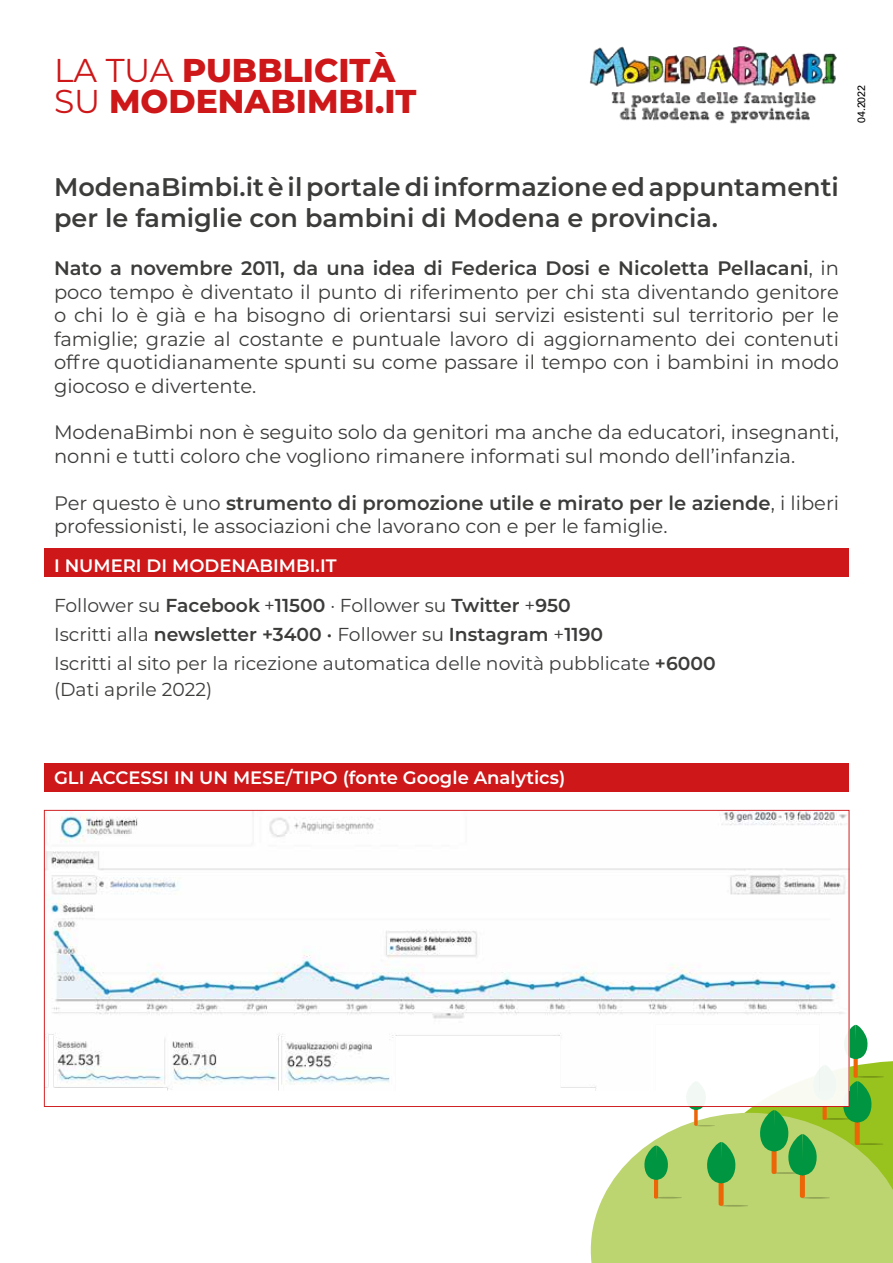
<style>
.page{position:relative;width:893px;height:1263px;background:#fff}
.page>*{position:absolute;margin:0;border:0;box-sizing:border-box;transform-origin:0 0}
.t1{font:800 33px/30.6px "Montserrat";color:#cd1719}
.t2{font:600 25.5px/30.6px "Montserrat";color:#3c3c3b}
.t3{font:19.5px/23.4px "Montserrat";color:#3c3c3b}
.t4{font:18.75px/29.1px "Montserrat";color:#3c3c3b}
.t5{font:600 18px "Montserrat";color:#fff}
.t6{font:500 10.5px "Avenir";color:#000}
.s1{font-weight:400}
.s2{font-weight:600}
</style>
<div class="page">
<div style="left:45px;top:548px;width:804px;height:28px;background:#cd1719"></div>
<div style="left:45px;top:763px;width:804px;height:28px;background:#cd1719"></div>
<img style="left:589px;top:46px;width:248px;height:78px">
<svg style="left:591px;top:1148px;width:52px;height:115px;fill:#bdd570"></svg>
<svg style="left:643px;top:1025px;width:250px;height:238px;background:#aacc69"></svg>
<div style="left:44px;top:810px;width:805px;height:296px;background:#fff"></div>
<img style="left:46px;top:812px;width:801px;height:279px">
<h1 class="t1" style="left:54px;top:54px;width:364px"><span class="s1">LA TUA</span> PUBBLICITÀ<br><span class="s1">SU</span> MODENABIMBI.IT</h1>
<p class="t6" style="left:852px;top:123px;width:39px;rotate:-90deg">04.2022</p>
<h2 class="t2" style="left:54px;top:171px;width:786px">ModenaBimbi.it è il portale di informazione ed appuntamenti per le famiglie con bambini di Modena e provincia.</h2>
<p class="t3" style="left:54px;top:256px;width:786px;text-align:justify"><span class="s2">Nato a novembre 2011, da una idea di Federica Dosi e Nicoletta Pellacani</span>, in poco tempo è diventato il punto di riferimento per chi sta diventando genitore o chi lo è già e ha bisogno di orientarsi sui servizi esistenti sul territorio per le famiglie; grazie al costante e puntuale lavoro di aggiornamento dei contenuti offre quotidianamente spunti su come passare il tempo con i bambini in modo giocoso e divertente.</p>
<p class="t3" style="left:54px;top:420px;width:786px">ModenaBimbi non è seguito solo da genitori ma anche da educatori, insegnanti, nonni e tutti coloro che vogliono rimanere informati sul mondo dell’infanzia.</p>
<p class="t3" style="left:54px;top:490px;width:786px">Per questo è uno <span class="s2">strumento di promozione utile e mirato per le aziende</span>, i liberi professionisti, le associazioni che lavorano con e per le famiglie.</p>
<p class="t5" style="left:54px;top:553px;width:284px">I NUMERI DI MODENABIMBI.IT</p>
<p class="t4" style="left:54px;top:590px;width:663px">Follower su <span class="s2">Facebook</span> +<span class="s2">11500</span> · Follower su <span class="s2">Twitter</span> +<span class="s2">950<br></span>Iscritti alla <span class="s2">newsletter +3400 ·</span> Follower su <span class="s2">Instagram</span> +<span class="s2">1190<br></span>Iscritti al sito per la ricezione automatica delle novità pubblicate <span class="s2">+6000</span></p>
<p class="t4" style="left:54px;top:674px;width:160px">(Dati aprile 2022)</p>
<p class="t5" style="left:54px;top:765px;width:513px">GLI ACCESSI IN UN MESE/TIPO (fonte Google Analytics)</p>
</div>
